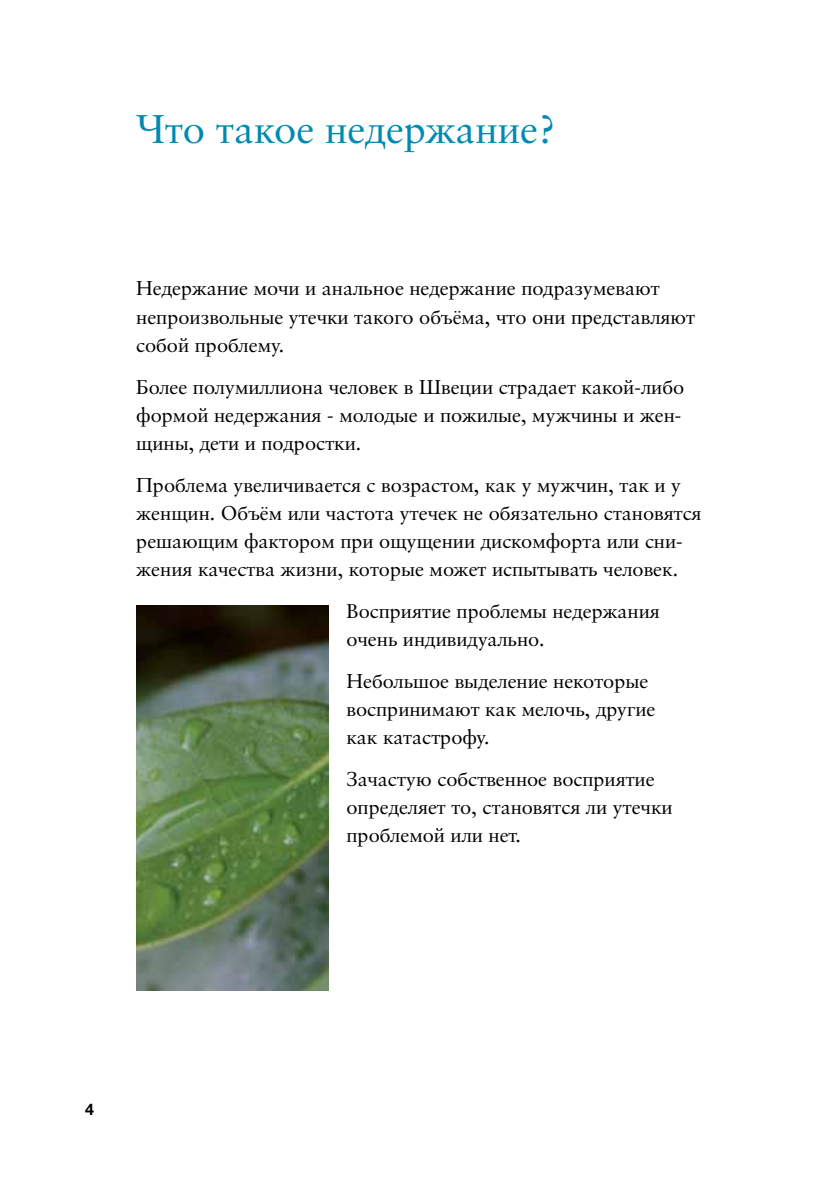
<style>
.page{position:relative;width:840px;height:1191px;background:#fff}
.page>*{position:absolute;margin:0;border:0;box-sizing:border-box;transform-origin:0 0}
.t1{font:40px "Sabon Cyr";color:#008ab0}
.t2{font:20px/28px "Sabon Cyr";color:#000}
.t3{font:700 16px "Helvetica Neue LT Std";color:#000}
</style>
<div class="page">
<img style="left:136px;top:605px;width:192px;height:385px">
<h1 class="t1" style="left:136px;top:107px;width:420px">Что такое недержание?</h1>
<p class="t2" style="left:136px;top:275px;width:560px">Недержание мочи и анальное недержание подразумевают непроизвольные утечки такого объёма, что они представляют собой проблему.</p>
<p class="t2" style="left:136px;top:373px;width:549px">Более полумиллиона человек в Швеции страдает какой-либо формой недержания - молодые и пожилые, мужчины и жен&shy;щины, дети и подростки.</p>
<p class="t2" style="left:136px;top:471px;width:566px">Проблема увеличивается с возрастом, как у мужчин, так и у женщин. Объём или частота утечек не обязательно становятся решающим фактором при ощущении дискомфорта или сни&shy;жения качества жизни, которые может испытывать человек.</p>
<p class="t2" style="left:346px;top:597px;width:315px">Восприятие проблемы недержания очень индивидуально.</p>
<p class="t2" style="left:346px;top:667px;width:310px">Небольшое выделение некоторые воспринимают как мелочь, другие как катастрофу.</p>
<p class="t2" style="left:346px;top:765px;width:327px">Зачастую собственное восприятие определяет то, становятся ли утечки проблемой или нет.</p>
<p class="t3" style="left:85px;top:1099px;width:10px">4</p>
</div>
